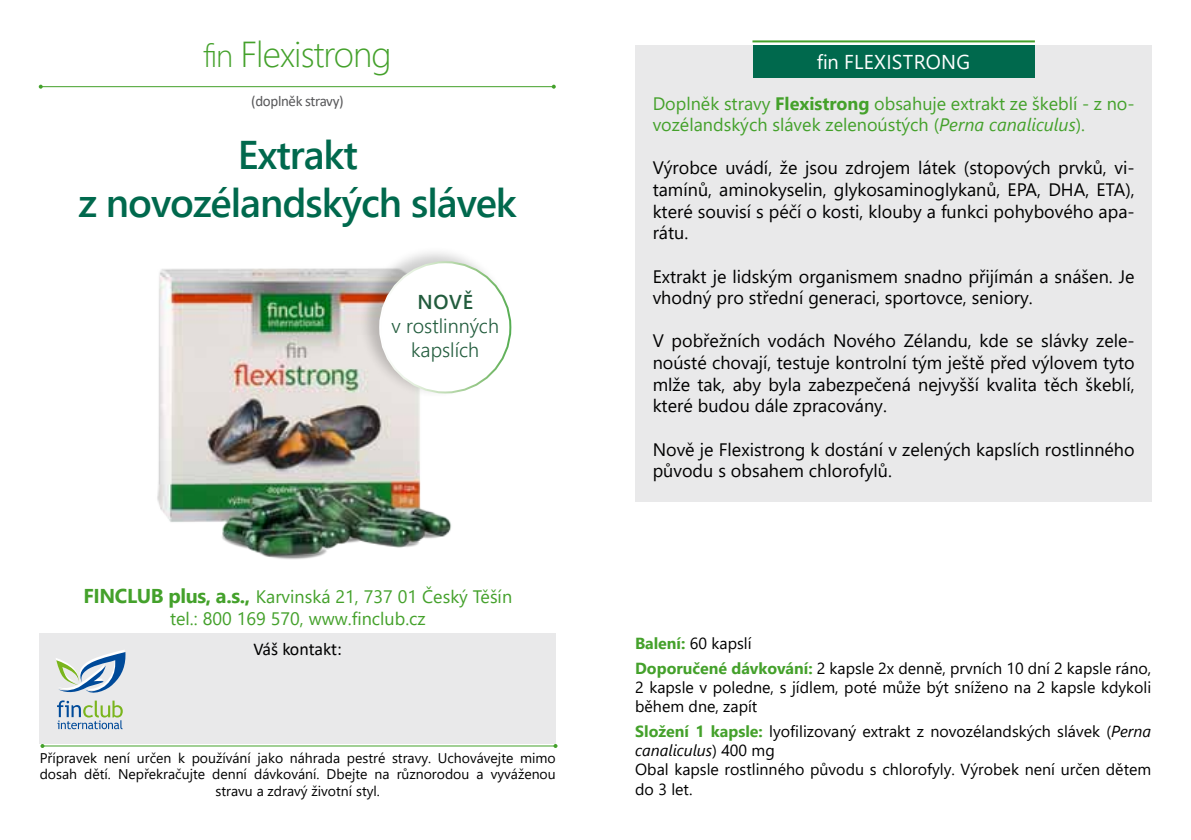
<style>
.page{position:relative;width:1191px;height:840px;background:#fff}
.page>*{position:absolute;margin:0;border:0;box-sizing:border-box;transform-origin:0 0}
.t1{font:600 40px/48px "Segoe UI";letter-spacing:-.025em;color:#00694d;text-align:center}
.t2{font:300 36px "Segoe UI";letter-spacing:-.025em;color:#44a12b}
.t3{font:300 20px/24px "Segoe UI";color:#225c3d;text-align:center}
.t4{font:20px "Segoe UI";letter-spacing:.015em;color:#fff}
.t5{font:600 20px "Segoe UI";color:#225c3d}
.t6{font:18px/21.6px "Segoe UI";color:#000;text-align:justify}
.t7{font:18px/21.6px "Segoe UI";color:#44a12b}
.t8{font:18px "Calibri";letter-spacing:-.005em;color:#000}
.t9{font:16px/19.2px "Segoe UI";color:#000}
.t10{font:15px "Calibri";letter-spacing:-.025em;color:#58585a}
.t11{font:14px/16.8px "Segoe UI";color:#000;text-align:center}
.s1{font-size:32px}
.s2{font-weight:700;font-size:20px}
.s3{font-weight:700}
.s4{font-style:italic}
.s5{font-weight:700;color:#44a12b}
</style>
<div class="page">
<div style="left:635px;top:45px;width:516px;height:457px;background:#e9e9ea"></div>
<div style="left:753px;top:45px;width:281px;height:33px;background:#00694d"></div>
<hr style="left:752px;top:40px;width:283px;height:2px;background:#44a12b">
<hr style="left:41px;top:86px;width:513px;height:1px;background:#44a12b">
<svg style="left:39px;top:85px;width:4px;height:4px"></svg>
<svg style="left:552px;top:85px;width:4px;height:4px"></svg>
<div style="left:40px;top:633px;width:516px;height:110px;background:#e9e9ea"></div>
<hr style="left:42px;top:745px;width:513px;height:1px;background:#44a12b">
<svg style="left:40px;top:743px;width:4px;height:4px"></svg>
<svg style="left:553px;top:743px;width:4px;height:4px"></svg>
<svg style="left:56px;top:650px;width:70px;height:78px"></svg>
<img style="left:157px;top:268px;width:295px;height:292px">
<div style="left:358px;top:245px;width:154px;height:154px;background:#000;opacity:.2"></div>
<div style="left:380px;top:262px;width:130px;height:130px;background:#fff;border-radius:50%"></div>
<h2 class="t2" style="left:203px;top:20px;width:190px"><span class="s1">fin</span> Flexistrong</h2>
<p class="t10" style="left:251px;top:91px;width:94px">(doplněk stravy)</p>
<h1 class="t1" style="left:78px;top:127px;width:440px">Extrakt<br>z novozélandských slávek</h1>
<p class="t5" style="left:417px;top:283px;width:57px">Nově</p>
<p class="t3" style="left:391px;top:312px;width:109px">v rostlinných kapslích</p>
<p class="t7" style="left:84px;top:584px;width:430px;text-align:center"><span class="s2">FINCLUB plus, a.s.,</span> Karvinská 21, 737 01 Český Těšín tel.: 800 169 570, www.finclub.cz</p>
<p class="t8" style="left:253px;top:636px;width:90px">Váš kontakt:</p>
<p class="t11" style="left:40px;top:747px;width:517px">Přípravek není určen k používání jako náhrada pestré stravy. Uchovávejte mimo dosah dětí. Nepřekračujte denní dávkování. Dbejte na různorodou a vyváženou stravu a zdravý životní styl.</p>
<p class="t4" style="left:817px;top:43px;width:155px">fin Flexistrong</p>
<p class="t7" style="left:652px;top:91px;width:483px">Doplněk stravy <span class="s3">Flexistrong</span> obsahuje extrakt ze škeblí - z no&shy;vozélandských slávek zelenoústých (<span class="s4">Perna canaliculus</span>).</p>
<p class="t6" style="left:652px;top:156px;width:483px">Výrobce uvádí, že jsou zdrojem látek (stopových prvků, vi&shy;tamínů, aminokyselin, glykosaminoglykanů, EPA, DHA, ETA), které souvisí s péčí o kosti, klouby a funkci pohybového apa&shy;rátu.</p>
<p class="t6" style="left:652px;top:264px;width:483px">Extrakt je lidským organismem snadno přijímán a snášen. Je vhodný pro střední generaci, sportovce, seniory.</p>
<p class="t6" style="left:652px;top:328px;width:483px">V pobřežních vodách Nového Zélandu, kde se slávky zele&shy;noústé chovají, testuje kontrolní tým ještě před výlovem tyto mlže tak, aby byla zabezpečená nejvyšší kvalita těch škeblí, které budou dále zpracovány.</p>
<p class="t6" style="left:652px;top:436px;width:483px">Nově je Flexistrong k dostání v zelených kapslích rostlinného původu s obsahem chlorofylů.</p>
<p class="t9" style="left:635px;top:629px;width:517px;line-height:24.8px"><span class="s5">Balení:</span> 60 kapslí<br><span class="s5">Doporučené dávkování:</span> 2 kapsle 2x denně, prvních 10 dní 2 kapsle ráno,</p>
<p class="t9" style="left:635px;top:675px;width:517px">2 kapsle v poledne, s jídlem, poté může být sníženo na 2 kapsle kdykoli během dne, zapít</p>
<p class="t9" style="left:635px;top:719px;width:517px"><span class="s5">Složení 1 kapsle:</span> lyofilizovaný extrakt z novozélandských slávek (<span class="s4">Perna canaliculus</span>) 400 mg<br>Obal kapsle rostlinného původu s chlorofyly. Výrobek není určen dětem do 3 let.</p>
</div>
